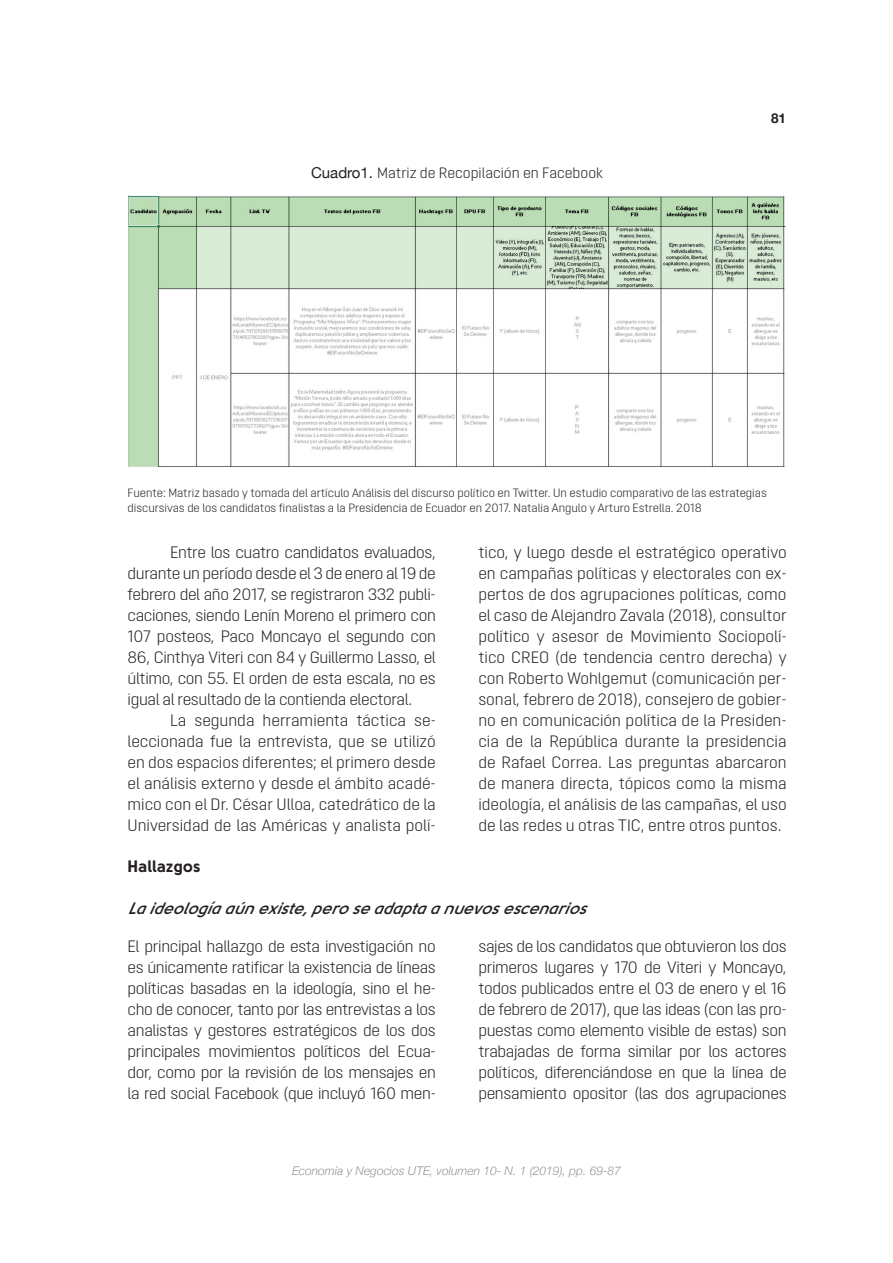
<style>
.page{position:relative;width:893px;height:1263px;background:#fff}
.page>*{position:absolute;margin:0;border:0;box-sizing:border-box;transform-origin:0 0}
.t1{font:300 16.5px/21px "Opinion Pro";letter-spacing:-.02em;color:#231f20;text-align:justify}
.t2{font:italic 16.5px "Solomon Sans Semi Bold Italic";color:#231f20}
.t3{font:16.5px "Solomon Sans Bold";color:#231f20}
.t4{font:300 15px "Opinion Pro";color:#231f20}
.t5{font:700 13.5px "Helvetica Neue";color:#231f20}
.t6{font:300 12px/15px "Opinion Pro";color:#231f20}
.t7{font:italic 300 12px "Helvetica Neue";color:#939598}
.s1{font-family:"Helvetica Neue";font-weight:400}
</style>
<div class="page">
<img style="left:128px;top:195px;width:658px;height:272px">
<p class="t4" style="left:311px;top:164px;width:293px"><span class="s1">Cuadro1.</span> Matriz de Recopilación en Facebook</p>
<p class="t5" style="left:771px;top:107px;width:17px">81</p>
<p class="t6" style="left:128px;top:485px;width:641px">Fuente: Matriz basado y tomada del artículo Análisis del discurso político en Twitter. Un estudio comparativo de las estrategias discursivas de los candidatos finalistas a la Presidencia de Ecuador en 2017. Natalia Angulo y Arturo Estrella. 2018</p>
<p class="t1" style="left:128px;top:542px;width:310px;text-indent:43px">Entre los cuatro candidatos evaluados, durante un período desde el 3 de enero al 19 de febrero del año 2017, se registraron 332 publi&shy;caciones, siendo Lenín Moreno el primero con 107 posteos, Paco Moncayo el segundo con 86, Cinthya Viteri con 84 y Guillermo Lasso, el último, con 55. El orden de esta escala, no es igual al resultado de la contienda electoral.</p>
<p class="t1" style="left:128px;top:710px;width:310px;text-indent:43px">La segunda herramienta táctica se&shy;leccionada fue la entrevista, que se utilizó en dos espacios diferentes; el primero desde el análisis externo y desde el ámbito acadé&shy;mico con el Dr. César Ulloa, catedrático de la Universidad de las Américas y analista polí-</p>
<p class="t1" style="left:478px;top:542px;width:310px">tico, y luego desde el estratégico operativo en campañas políticas y electorales con ex&shy;pertos de dos agrupaciones políticas, como el caso de Alejandro Zavala (2018), consultor político y asesor de Movimiento Sociopolí&shy;tico CREO (de tendencia centro derecha) y con Roberto Wohlgemut (comunicación per&shy;sonal, febrero de 2018), consejero de gobier&shy;no en comunicación política de la Presiden&shy;cia de la República durante la presidencia de Rafael Correa. Las preguntas abarcaron de manera directa, tópicos como la misma ideología, el análisis de las campañas, el uso de las redes u otras TIC, entre otros puntos.</p>
<p class="t3" style="left:128px;top:856px;width:75px">Hallazgos</p>
<p class="t2" style="left:128px;top:899px;width:465px">Laideologíaaún existe,pero se adaptaanuevosescenarios</p>
<p class="t1" style="left:128px;top:936px;width:310px">El principal hallazgo de esta investigación no es únicamente ratificar la existencia de líneas políticas basadas en la ideología, sino el he&shy;cho de conocer, tanto por las entrevistas a los analistas y gestores estratégicos de los dos principales movimientos políticos del Ecua&shy;dor, como por la revisión de los mensajes en la red social Facebook (que incluyó 160 men-</p>
<p class="t1" style="left:478px;top:936px;width:310px">sajes de los candidatos que obtuvieron los dos primeros lugares y 170 de Viteri y Moncayo, todos publicados entre el 03 de enero y el 16 de febrero de 2017), que las ideas (con las pro&shy;puestas como elemento visible de estas) son trabajadas de forma similar por los actores políticos, diferenciándose en que la línea de pensamiento opositor (las dos agrupaciones</p>
<p class="t7" style="left:292px;top:1161px;width:330px">Economía y Negocios UTE, volumen 10- N. 1 (2019), pp. 69-87</p>
</div>
